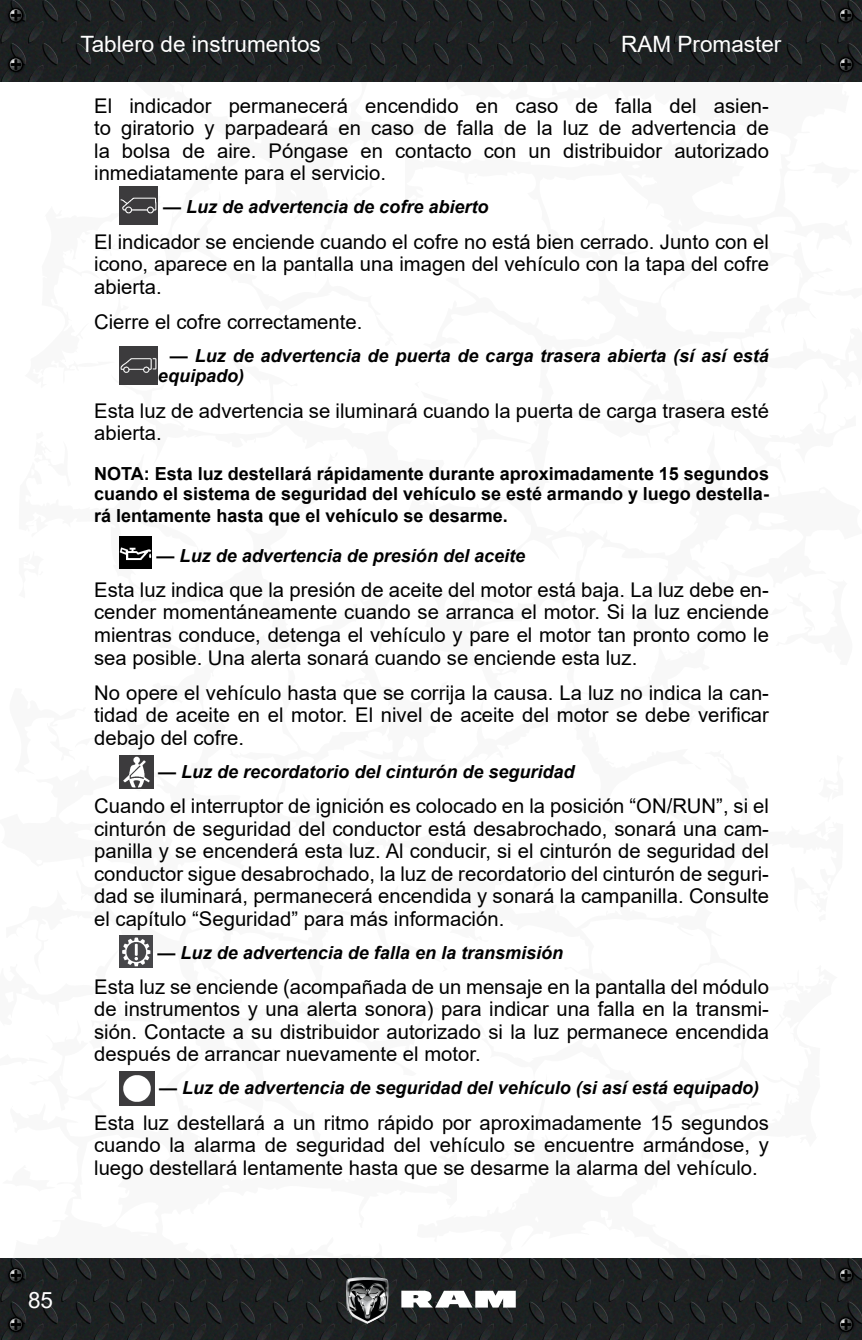
<style>
.page{position:relative;width:862px;height:1340px;background:#fff}
.page>*{position:absolute;margin:0;border:0;box-sizing:border-box;transform-origin:0 0}
.t1{font:22.5px "Arial";color:#fff}
._4_Normal{font:20.25px/22.5px "Arial";color:#000;text-align:justify}
._3a_Negritas{font:italic 700 18px/20.2px "Arial";color:#000}
._6_NOTA{font:700 18px/20.2px "Arial";color:#000}
</style>
<div class="page">
<svg style="left:861px;top:39px;width:1px;height:1259px"></svg>
<img style="left:0;top:0;width:861px;height:81px">
<img style="left:0;top:1258px;width:861px;height:81px">
<svg style="left:401px;top:1290px;width:114px;height:17px"></svg>
<img style="left:346px;top:1276px;width:42px;height:47px">
<img style="left:5px;top:4px;width:22px;height:22px">
<svg style="left:8px;top:8px;width:16px;height:15px"></svg>
<img style="left:5px;top:1264px;width:22px;height:22px">
<svg style="left:8px;top:1267px;width:16px;height:15px"></svg>
<img style="left:834px;top:4px;width:22px;height:22px">
<svg style="left:837px;top:8px;width:16px;height:15px"></svg>
<img style="left:834px;top:1264px;width:22px;height:22px">
<svg style="left:837px;top:1267px;width:16px;height:15px"></svg>
<img style="left:5px;top:53px;width:22px;height:23px">
<svg style="left:8px;top:57px;width:16px;height:15px"></svg>
<img style="left:5px;top:1313px;width:22px;height:22px">
<svg style="left:8px;top:1316px;width:16px;height:15px"></svg>
<img style="left:834px;top:53px;width:22px;height:23px">
<svg style="left:837px;top:57px;width:16px;height:15px"></svg>
<img style="left:834px;top:1313px;width:22px;height:22px">
<svg style="left:837px;top:1316px;width:16px;height:15px"></svg>
<img style="left:120px;top:187px;width:38px;height:38px">
<img style="left:120px;top:347px;width:38px;height:38px">
<img style="left:120px;top:536px;width:31px;height:32px">
<img style="left:120px;top:755px;width:33px;height:33px">
<img style="left:120px;top:935px;width:32px;height:33px">
<img style="left:120px;top:1071px;width:34px;height:34px">
<p class="t1" style="left:80px;top:29px;width:242px">Tablero de instrumentos</p>
<p class="t1" style="left:621px;top:29px;width:162px">RAM Promaster</p>
<p class="_4_Normal" style="left:94px;top:94px;width:676px">El indicador permanecerá encendido en caso de falla del asien&shy;to giratorio y parpadeará en caso de falla de la luz de advertencia de la bolsa de aire. Póngase en contacto con un distribuidor autorizado inmediatamente para el servicio.</p>
<p class="_3a_Negritas" style="left:163px;top:197px;width:327px">— Luz de advertencia de cofre abierto</p>
<p class="_4_Normal" style="left:94px;top:230px;width:676px">El indicador se enciende cuando el cofre no está bien cerrado. Junto con el icono, aparece en la pantalla una imagen del vehículo con la tapa del cofre abierta.</p>
<p class="_4_Normal" style="left:94px;top:310px;width:266px">Cierre el cofre correctamente.</p>
<p class="_3a_Negritas" style="left:158px;top:346px;width:612px;text-indent:12px">— Luz de advertencia de puerta de carga trasera abierta (sí así está equipado)</p>
<p class="_4_Normal" style="left:94px;top:399px;width:676px">Esta luz de advertencia se iluminará cuando la puerta de carga trasera esté abierta.</p>
<p class="_6_NOTA" style="left:94px;top:463px;width:676px">NOTA: Esta luz destellará rápidamente durante aproximadamente 15 segundos cuando el sistema de seguridad del vehículo se esté armando y luego destella-</p>
<p class="_6_NOTA" style="left:94px;top:506px;width:415px">rá lentamente hasta que el vehículo se desarme.</p>
<p class="_3a_Negritas" style="left:156px;top:546px;width:370px">— Luz de advertencia de presión del aceite</p>
<p class="_4_Normal" style="left:94px;top:578px;width:676px">Esta luz indica que la presión de aceite del motor está baja. La luz debe en&shy;cender momentáneamente cuando se arranca el motor. Si la luz enciende mientras conduce, detenga el vehículo y pare el motor tan pronto como le sea posible. Una alerta sonará cuando se enciende esta luz.</p>
<p class="_4_Normal" style="left:94px;top:681px;width:676px">No opere el vehículo hasta que se corrija la causa. La luz no indica la can&shy;tidad de aceite en el motor. El nivel de aceite del motor se debe verificar debajo del cofre.</p>
<p class="_3a_Negritas" style="left:158px;top:762px;width:418px">— Luz de recordatorio del cinturón de seguridad</p>
<p class="_4_Normal" style="left:94px;top:794px;width:676px">Cuando el interruptor de ignición es colocado en la posición “ON/RUN”, si el cinturón de seguridad del conductor está desabrochado, sonará una cam&shy;panilla y se encenderá esta luz. Al conducir, si el cinturón de seguridad del conductor sigue desabrochado, la luz de recordatorio del cinturón de seguri&shy;dad se iluminará, permanecerá encendida y sonará la campanilla. Consulte el capítulo “Seguridad” para más información.</p>
<p class="_3a_Negritas" style="left:157px;top:942px;width:407px">— Luz de advertencia de falla en la transmisión</p>
<p class="_4_Normal" style="left:94px;top:975px;width:676px">Esta luz se enciende (acompañada de un mensaje en la pantalla del módulo de instrumentos y una alerta sonora) para indicar una falla en la transmi&shy;sión. Contacte a su distribuidor autorizado si la luz permanece encendida después de arrancar nuevamente el motor.</p>
<p class="_3a_Negritas" style="left:159px;top:1078px;width:601px">— Luz de advertencia de seguridad del vehículo (si así está equipado)</p>
<p class="_4_Normal" style="left:94px;top:1111px;width:676px">Esta luz destellará a un ritmo rápido por aproximadamente 15 segundos cuando la alarma de seguridad del vehículo se encuentre armándose, y luego destellará lentamente hasta que se desarme la alarma del vehículo.</p>
<p class="t1" style="left:28px;top:1284px;width:27px">85</p>
</div>
